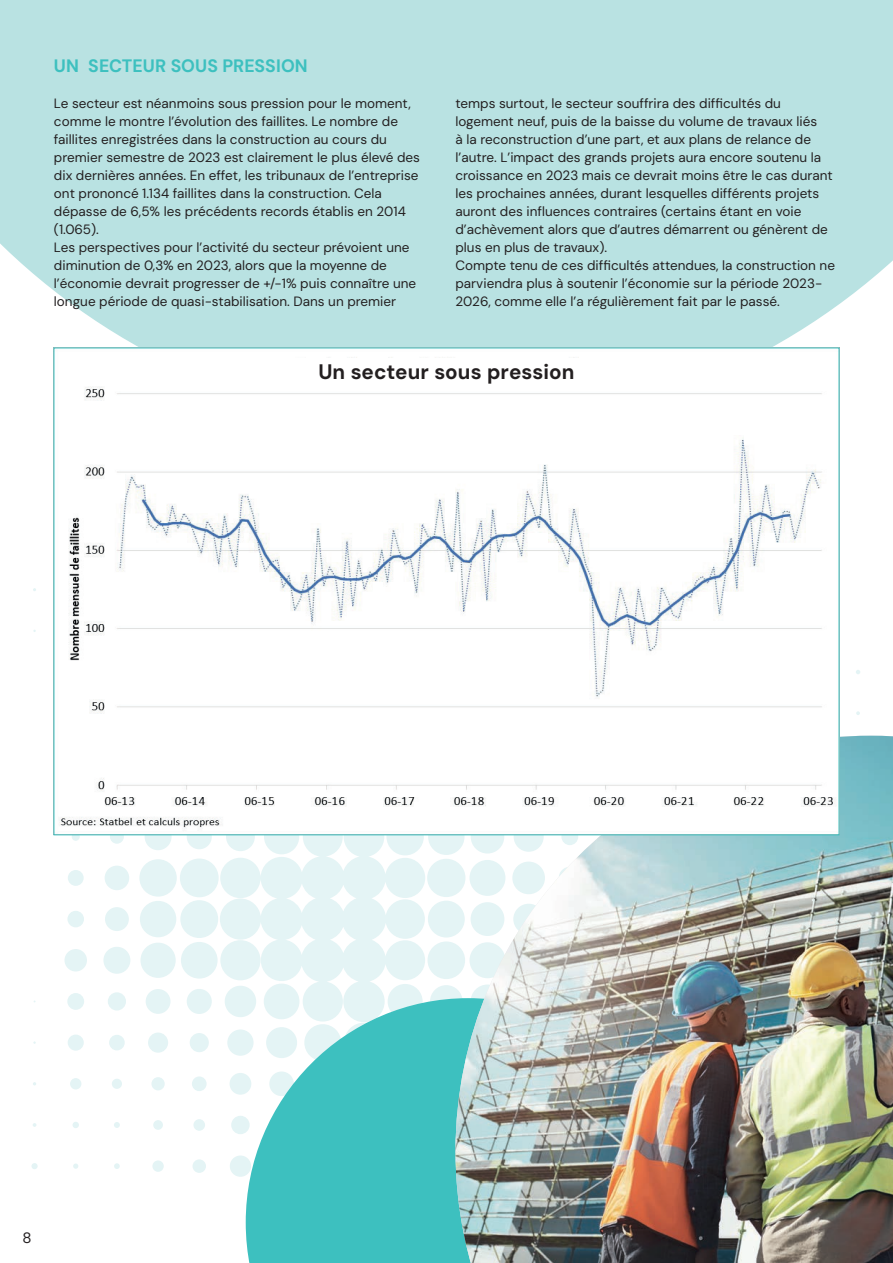
<style>
.page{position:relative;width:893px;height:1263px;background:#fff}
.page>*{position:absolute;margin:0;border:0;box-sizing:border-box;transform-origin:0 0}
.t1{font:700 21px "DM Sans";letter-spacing:.005em;color:#231f20}
.t2{font:700 18px "DM Sans";letter-spacing:.005em;color:#3dc0bf}
.t3{font:15px "DM Sans";color:#231f20}
.t4{font:13.5px/18px "DM Sans";color:#231f20}
</style>
<div class="page">
<svg style="left:856px;top:711px;width:4px;height:4px"></svg>
<svg style="left:856px;top:670px;width:4px;height:4px"></svg>
<svg style="left:114px;top:1163px;width:6px;height:6px"></svg>
<svg style="left:73px;top:1163px;width:5px;height:6px"></svg>
<div style="left:230px;top:1155px;width:21px;height:22px;background:#e4f4f5;border-radius:50%"></div>
<div style="left:152px;top:1160px;width:12px;height:12px;background:#e4f4f5;border-radius:50%"></div>
<div style="left:192px;top:1159px;width:14px;height:14px;background:#e4f4f5;border-radius:50%"></div>
<div style="left:31px;top:1163px;width:7px;height:6px;background:#e4f4f5;border-radius:50%"></div>
<svg style="left:187px;top:824px;width:25px;height:25px"></svg>
<svg style="left:145px;top:823px;width:27px;height:27px"></svg>
<svg style="left:72px;top:833px;width:8px;height:8px"></svg>
<div style="left:105px;top:865px;width:24px;height:25px;background:#e4f4f5;border-radius:50%"></div>
<div style="left:68px;top:870px;width:16px;height:16px;background:#e4f4f5;border-radius:50%"></div>
<div style="left:139px;top:859px;width:38px;height:37px;background:#e4f4f5;border-radius:50%"></div>
<svg style="left:110px;top:830px;width:14px;height:14px"></svg>
<div style="left:148px;top:1032px;width:20px;height:20px;background:#e4f4f5;border-radius:50%"></div>
<div style="left:68px;top:1034px;width:16px;height:16px;background:#e4f4f5;border-radius:50%"></div>
<div style="left:180px;top:900px;width:38px;height:38px;background:#e4f4f5;border-radius:50%"></div>
<div style="left:109px;top:1035px;width:16px;height:15px;background:#e4f4f5;border-radius:50%"></div>
<div style="left:190px;top:1033px;width:19px;height:19px;background:#e4f4f5;border-radius:50%"></div>
<div style="left:430px;top:985px;width:33px;height:33px;background:#e4f4f5;border-radius:50%"></div>
<div style="left:67px;top:993px;width:17px;height:17px;background:#e4f4f5;border-radius:50%"></div>
<div style="left:140px;top:901px;width:36px;height:36px;background:#e4f4f5;border-radius:50%"></div>
<div style="left:108px;top:992px;width:18px;height:18px;background:#e4f4f5;border-radius:50%"></div>
<div style="left:181px;top:942px;width:37px;height:36px;background:#e4f4f5;border-radius:50%"></div>
<div style="left:67px;top:911px;width:17px;height:16px;background:#e4f4f5;border-radius:50%"></div>
<div style="left:105px;top:907px;width:24px;height:24px;background:#e4f4f5;border-radius:50%"></div>
<div style="left:140px;top:942px;width:36px;height:36px;background:#e4f4f5;border-radius:50%"></div>
<div style="left:187px;top:989px;width:25px;height:25px;background:#e4f4f5;border-radius:50%"></div>
<div style="left:146px;top:989px;width:24px;height:25px;background:#e4f4f5;border-radius:50%"></div>
<div style="left:103px;top:947px;width:27px;height:27px;background:#e4f4f5;border-radius:50%"></div>
<div style="left:65px;top:949px;width:22px;height:22px;background:#e4f4f5;border-radius:50%"></div>
<div style="left:180px;top:858px;width:39px;height:39px;background:#e4f4f5;border-radius:50%"></div>
<div style="left:153px;top:1120px;width:10px;height:10px;background:#e4f4f5;border-radius:50%"></div>
<div style="left:231px;top:1116px;width:19px;height:18px;background:#e4f4f5;border-radius:50%"></div>
<div style="left:193px;top:1119px;width:12px;height:12px;background:#e4f4f5;border-radius:50%"></div>
<div style="left:227px;top:1029px;width:27px;height:27px;background:#e4f4f5;border-radius:50%"></div>
<div style="left:70px;top:1078px;width:11px;height:11px;background:#e4f4f5;border-radius:50%"></div>
<svg style="left:114px;top:1122px;width:6px;height:6px"></svg>
<div style="left:112px;top:1079px;width:10px;height:10px;background:#e4f4f5;border-radius:50%"></div>
<div style="left:151px;top:1077px;width:14px;height:13px;background:#e4f4f5;border-radius:50%"></div>
<svg style="left:73px;top:1122px;width:6px;height:6px"></svg>
<svg style="left:33px;top:1123px;width:3px;height:4px"></svg>
<div style="left:192px;top:1076px;width:15px;height:15px;background:#e4f4f5;border-radius:50%"></div>
<div style="left:230px;top:1073px;width:21px;height:21px;background:#e4f4f5;border-radius:50%"></div>
<svg style="left:428px;top:818px;width:36px;height:37px"></svg>
<svg style="left:220px;top:835px;width:205px;height:182px"></svg>
<div style="left:427px;top:941px;width:38px;height:38px;background:#e4f4f5;border-radius:50%"></div>
<div style="left:427px;top:859px;width:38px;height:38px;background:#e4f4f5;border-radius:50%"></div>
<div style="left:428px;top:900px;width:37px;height:37px;background:#e4f4f5;border-radius:50%"></div>
<svg style="left:386px;top:818px;width:38px;height:37px"></svg>
<svg style="left:246px;top:998px;width:209px;height:265px;background:#60cbca"></svg>
<svg style="left:0;top:0;width:893px;height:429px;background:#bce3e3"></svg>
<img style="left:455px;top:736px;width:438px;height:527px">
<img style="left:56px;top:350px;width:781px;height:483px">
<div style="left:288px;top:358px;width:317px;height:28px;background:#fff"></div>
<h2 class="t2" style="left:54px;top:54px;width:255px">UN SECTEUR SOUS PRESSION</h2>
<p class="t4" style="left:54px;top:94px;width:368px">Le secteur est néanmoins sous pression pour le moment, comme le montre l’évolution des faillites. Le nombre de faillites enregistrées dans la construction au cours du premier semestre de 2023 est clairement le plus élevé des dix dernières années. En effet, les tribunaux de l’entreprise ont prononcé 1.134 faillites dans la construction. Cela dépasse de 6,5% les précédents records établis en 2014 (1.065).<br>Les perspectives pour l’activité du secteur prévoient une diminution de 0,3% en 2023, alors que la moyenne de l’économie devrait progresser de +/-1% puis connaître une longue période de quasi-stabilisation. Dans un premier</p>
<p class="t4" style="left:455px;top:94px;width:381px">temps surtout, le secteur souffrira des difficultés du logement neuf, puis de la baisse du volume de travaux liés<br>à la reconstruction d’une part, et aux plans de relance de l’autre. L’impact des grands projets aura encore soutenu la croissance en 2023 mais ce devrait moins être le cas durant les prochaines années, durant lesquelles différents projets auront des influences contraires (certains étant en voie d’achèvement alors que d’autres démarrent ou génèrent de plus en plus de travaux).<br>Compte tenu de ces difficultés attendues, la construction ne parviendra plus à soutenir l’économie sur la période 2023- 2026, comme elle l’a régulièrement fait par le passé.</p>
<h1 class="t1" style="left:318px;top:358px;width:258px">Un secteur sous pression</h1>
<p class="t3" style="left:22px;top:1229px;width:11px">8</p>
</div>
